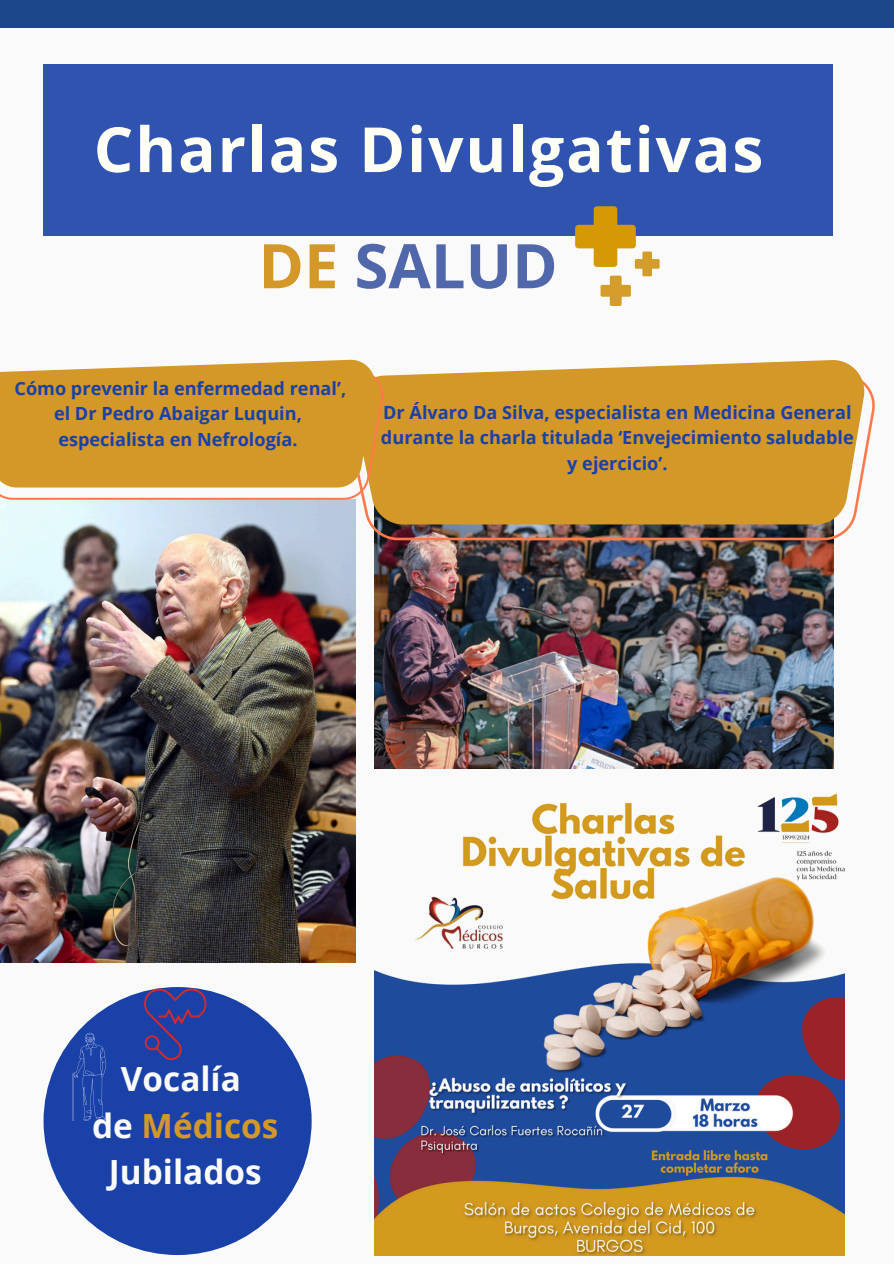
<style>
.page{position:relative;width:894px;height:1264px;background:#fff}
.page>*{position:absolute;margin:0;border:0;box-sizing:border-box;transform-origin:0 0}
.t1{font:700 62.25px "Open Sans";letter-spacing:.03em;color:#fffff6}
.t2{font:700 61.5px "Open Sans";color:#5167ab}
.t3{font:700 33.3px/46.2px "Open Sans";color:#fafafa;text-align:center}
.t4{font:700 18.15px/25px "Open Sans";color:#1a41a8;text-align:center}
.s1{color:#d39827}
</style>
<div class="page">
<div style="left:0;top:0;width:893px;height:1263px;background:#fafafa"></div>
<div style="left:0;top:0;width:893px;height:27px;background:#1a4789"></div>
<img style="left:0;top:500px;width:356px;height:462px">
<img style="left:374px;top:540px;width:458px;height:228px">
<div style="left:44px;top:64px;width:789px;height:171px;background:#3053b0"></div>
<img style="left:374px;top:793px;width:470px;height:462px">
<img style="left:346px;top:382px;width:528px;height:158px">
<svg style="left:354px;top:360px;width:510px;height:164px;background:#d59e35"></svg>
<svg style="left:0;top:370px;width:383px;height:129px"></svg>
<div style="left:0;top:360px;width:375px;height:127px;background:#d39827"></div>
<svg style="left:575px;top:206px;width:84px;height:100px"></svg>
<div style="left:44px;top:987px;width:267px;height:267px;background:#1a41a8;border-radius:50%"></div>
<svg style="left:73px;top:1032px;width:33px;height:88px"></svg>
<svg style="left:142px;top:987px;width:64px;height:73px"></svg>
<p class="t1" style="left:94px;top:106px;width:671px">Charlas Divulgativas</p>
<p class="t2" style="left:258px;top:222px;width:300px"><span class="s1">DE</span> SALUD</p>
<p class="t4" style="left:14px;top:376px;width:333px">Cómo prevenir la enfermedad renal’, el Dr Pedro Abaigar Luquin, especialista en Nefrología.</p>
<h2 class="t4" style="left:381px;top:400px;width:474px">Dr Álvaro Da Silva, especialista en Medicina General durante la charla titulada ‘Envejecimiento saludable y ejercicio’.</h2>
<h1 class="t3" style="left:92px;top:1055px;width:188px">Vocalía<br>de <span class="s1">Médicos<br></span>Jubilados</h1>
</div>
